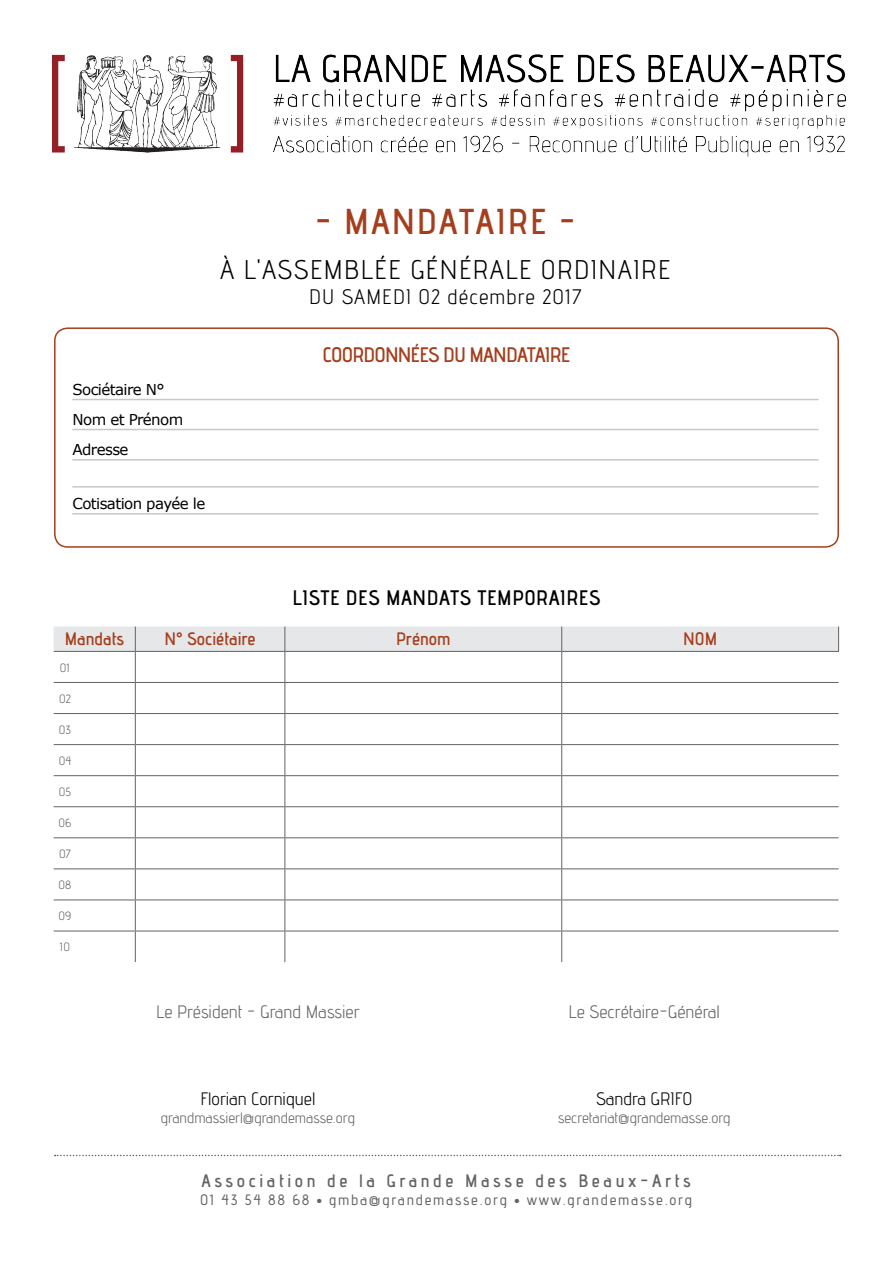
<style>
.page{position:relative;width:893px;height:1263px;background:#fff}
.page>*{position:absolute;margin:0;border:0;box-sizing:border-box;transform-origin:0 0}
.t1{font:36px "advent Bd 2";letter-spacing:.05em;color:#a53e1c}
.t2{font:27px "advent";letter-spacing:.05em;color:#000}
.t3{font:21px "advent Bd 2";letter-spacing:.025em;color:#000}
.t4{font:21px "advent Bd 2";letter-spacing:-.04em;color:#a53e1c}
.t5{font:21px "advent";letter-spacing:.05em;color:#000}
.t6{font:18px "advent";color:#636366}
.t7{font:18px "advent Bd 2";letter-spacing:.2em;color:#636366}
.t8{font:18px "advent Bd 2";color:#a53e1c}
.t9{font:18px "advent";color:#000}
.t10{font:15px "advent";color:#636366}
.t11{font:15px "advent Bd 1";letter-spacing:.115em;color:#636366}
.t12{font:15px/30px "Verdana";letter-spacing:-.04em;color:#000}
.t13{font:12px "advent";color:#636366}
.s1{font-size:12px}
</style>
<div class="page">
<img style="left:53px;top:54px;width:793px;height:103px">
<svg style="left:55px;top:1155px;width:786px;height:1px"></svg>
<hr style="left:72px;top:399px;width:746px;height:1px;background:#c7c8ca">
<hr style="left:72px;top:429px;width:747px;height:1px;background:#c7c8ca">
<hr style="left:72px;top:459px;width:747px;height:2px;background:#c7c8ca">
<hr style="left:72px;top:513px;width:746px;height:1px;background:#c7c8ca">
<hr style="left:72px;top:486px;width:747px;height:2px;background:#c7c8ca">
<div style="left:54px;top:327px;width:785px;height:221px;border:2px solid #a53e1c;border-radius:13px"></div>
<hr style="left:561px;top:652px;width:1px;height:30px;background:#636366">
<hr style="left:54px;top:682px;width:81px;height:1px;background:#636366">
<hr style="left:135px;top:682px;width:150px;height:1px;background:#636366">
<hr style="left:285px;top:682px;width:277px;height:1px;background:#636366">
<hr style="left:562px;top:682px;width:277px;height:1px;background:#636366">
<hr style="left:561px;top:683px;width:1px;height:30px;background:#636366">
<hr style="left:54px;top:713px;width:81px;height:1px;background:#636366">
<hr style="left:135px;top:713px;width:150px;height:1px;background:#636366">
<hr style="left:285px;top:713px;width:277px;height:1px;background:#636366">
<hr style="left:562px;top:713px;width:277px;height:1px;background:#636366">
<hr style="left:561px;top:714px;width:1px;height:30px;background:#636366">
<hr style="left:54px;top:744px;width:81px;height:1px;background:#636366">
<hr style="left:135px;top:744px;width:150px;height:1px;background:#636366">
<hr style="left:285px;top:744px;width:277px;height:1px;background:#636366">
<hr style="left:562px;top:744px;width:277px;height:1px;background:#636366">
<hr style="left:561px;top:745px;width:1px;height:30px;background:#636366">
<hr style="left:54px;top:775px;width:81px;height:1px;background:#636366">
<hr style="left:135px;top:775px;width:150px;height:1px;background:#636366">
<hr style="left:285px;top:775px;width:277px;height:1px;background:#636366">
<hr style="left:562px;top:775px;width:277px;height:1px;background:#636366">
<hr style="left:561px;top:776px;width:1px;height:30px;background:#636366">
<hr style="left:54px;top:806px;width:81px;height:1px;background:#636366">
<hr style="left:135px;top:806px;width:150px;height:1px;background:#636366">
<hr style="left:285px;top:806px;width:277px;height:1px;background:#636366">
<hr style="left:562px;top:806px;width:277px;height:1px;background:#636366">
<hr style="left:561px;top:807px;width:1px;height:30px;background:#636366">
<hr style="left:54px;top:837px;width:81px;height:1px;background:#636366">
<hr style="left:135px;top:837px;width:150px;height:1px;background:#636366">
<hr style="left:285px;top:837px;width:277px;height:1px;background:#636366">
<hr style="left:562px;top:837px;width:277px;height:1px;background:#636366">
<hr style="left:561px;top:838px;width:1px;height:30px;background:#636366">
<hr style="left:54px;top:868px;width:81px;height:1px;background:#636366">
<hr style="left:135px;top:868px;width:150px;height:1px;background:#636366">
<hr style="left:285px;top:868px;width:277px;height:1px;background:#636366">
<hr style="left:562px;top:868px;width:277px;height:1px;background:#636366">
<hr style="left:561px;top:869px;width:1px;height:30px;background:#636366">
<hr style="left:54px;top:899px;width:81px;height:1px;background:#636366">
<hr style="left:135px;top:899px;width:150px;height:1px;background:#636366">
<hr style="left:285px;top:899px;width:277px;height:1px;background:#636366">
<hr style="left:562px;top:899px;width:277px;height:1px;background:#636366">
<hr style="left:561px;top:900px;width:1px;height:31px;background:#636366">
<hr style="left:54px;top:931px;width:81px;height:1px;background:#636366">
<hr style="left:135px;top:931px;width:150px;height:1px;background:#636366">
<hr style="left:285px;top:931px;width:277px;height:1px;background:#636366">
<hr style="left:562px;top:931px;width:277px;height:1px;background:#636366">
<hr style="left:561px;top:931px;width:1px;height:31px;background:#636366">
<hr style="left:54px;top:651px;width:81px;height:1px;background:#636366">
<hr style="left:285px;top:651px;width:277px;height:1px;background:#636366">
<hr style="left:562px;top:651px;width:277px;height:1px;background:#636366">
<hr style="left:135px;top:652px;width:1px;height:30px;background:#636366">
<hr style="left:285px;top:652px;width:1px;height:30px;background:#636366">
<hr style="left:135px;top:683px;width:1px;height:30px;background:#636366">
<hr style="left:285px;top:683px;width:1px;height:30px;background:#636366">
<hr style="left:135px;top:714px;width:1px;height:30px;background:#636366">
<hr style="left:285px;top:714px;width:1px;height:30px;background:#636366">
<hr style="left:135px;top:745px;width:1px;height:30px;background:#636366">
<hr style="left:285px;top:745px;width:1px;height:30px;background:#636366">
<hr style="left:135px;top:776px;width:1px;height:30px;background:#636366">
<hr style="left:285px;top:776px;width:1px;height:30px;background:#636366">
<hr style="left:135px;top:807px;width:1px;height:30px;background:#636366">
<hr style="left:285px;top:807px;width:1px;height:30px;background:#636366">
<hr style="left:135px;top:838px;width:1px;height:30px;background:#636366">
<hr style="left:285px;top:838px;width:1px;height:30px;background:#636366">
<hr style="left:135px;top:869px;width:1px;height:30px;background:#636366">
<hr style="left:285px;top:869px;width:1px;height:30px;background:#636366">
<hr style="left:135px;top:900px;width:1px;height:31px;background:#636366">
<hr style="left:285px;top:900px;width:1px;height:31px;background:#636366">
<hr style="left:135px;top:931px;width:1px;height:31px;background:#636366">
<hr style="left:285px;top:931px;width:1px;height:31px;background:#636366">
<svg style="left:54px;top:626px;width:785px;height:25px;background:#e5e6e8"></svg>
<hr style="left:135px;top:651px;width:150px;height:1px;background:#636366">
<p class="t12" style="left:73px;top:374px;width:112px">Sociétaire N°<br>Nom et Prénom<br>Adresse</p>
<h1 class="t1" style="left:315px;top:199px;width:262px">- MANDATAIRE -</h1>
<h2 class="t2" style="left:220px;top:253px;width:452px">À L'ASSEMBLÉE GÉNÉRALE ORDINAIRE</h2>
<h3 class="t5" style="left:309px;top:284px;width:274px">DU SAMEDI 02 décembre 2017</h3>
<h3 class="t4" style="left:323px;top:342px;width:249px">COORDONNÉES DU MANDATAIRE</h3>
<p class="t12" style="left:73px;top:488px;width:134px">Cotisation payée le</p>
<h3 class="t3" style="left:292px;top:585px;width:310px">LISTE DES MANDATS TEMPORAIRES</h3>
<p class="t8" style="left:65px;top:628px;width:61px">Mandats</p>
<p class="t8" style="left:165px;top:628px;width:93px">N° Sociétaire</p>
<p class="t8" style="left:396px;top:628px;width:56px">Prénom</p>
<p class="t8" style="left:683px;top:628px;width:35px">NOM</p>
<p class="t13" style="left:60px;top:660px;width:12px">01</p>
<p class="t13" style="left:59px;top:691px;width:13px">02</p>
<p class="t13" style="left:59px;top:722px;width:14px">03</p>
<p class="t13" style="left:59px;top:753px;width:14px">04</p>
<p class="t13" style="left:59px;top:784px;width:14px">05</p>
<p class="t13" style="left:59px;top:815px;width:14px">06</p>
<p class="t13" style="left:59px;top:846px;width:13px">07</p>
<p class="t13" style="left:59px;top:877px;width:14px">08</p>
<p class="t13" style="left:59px;top:908px;width:14px">09</p>
<p class="t13" style="left:60px;top:939px;width:12px">10</p>
<p class="t6" style="left:156px;top:1001px;width:205px">Le Président - Grand Massier</p>
<p class="t9" style="left:200px;top:1087px;width:117px">Florian Corniquel</p>
<p class="t10" style="left:161px;top:1108px;width:196px">grandmassierl@grandemasse.org</p>
<p class="t6" style="left:569px;top:1001px;width:153px">Le Secrétaire-Général</p>
<p class="t9" style="left:596px;top:1087px;width:98px">Sandra GRIFO</p>
<p class="t10" style="left:558px;top:1108px;width:174px">secretariat@grandemasse.org</p>
<p class="t7" style="left:201px;top:1170px;width:491px">Association de la Grande Masse des Beaux-Arts</p>
<p class="t11" style="left:200px;top:1191px;width:493px">01 43 54 88 68 <span class="s1">•</span> gmba@grandemasse.org <span class="s1">•</span> www.grandemasse.org</p>
</div>
